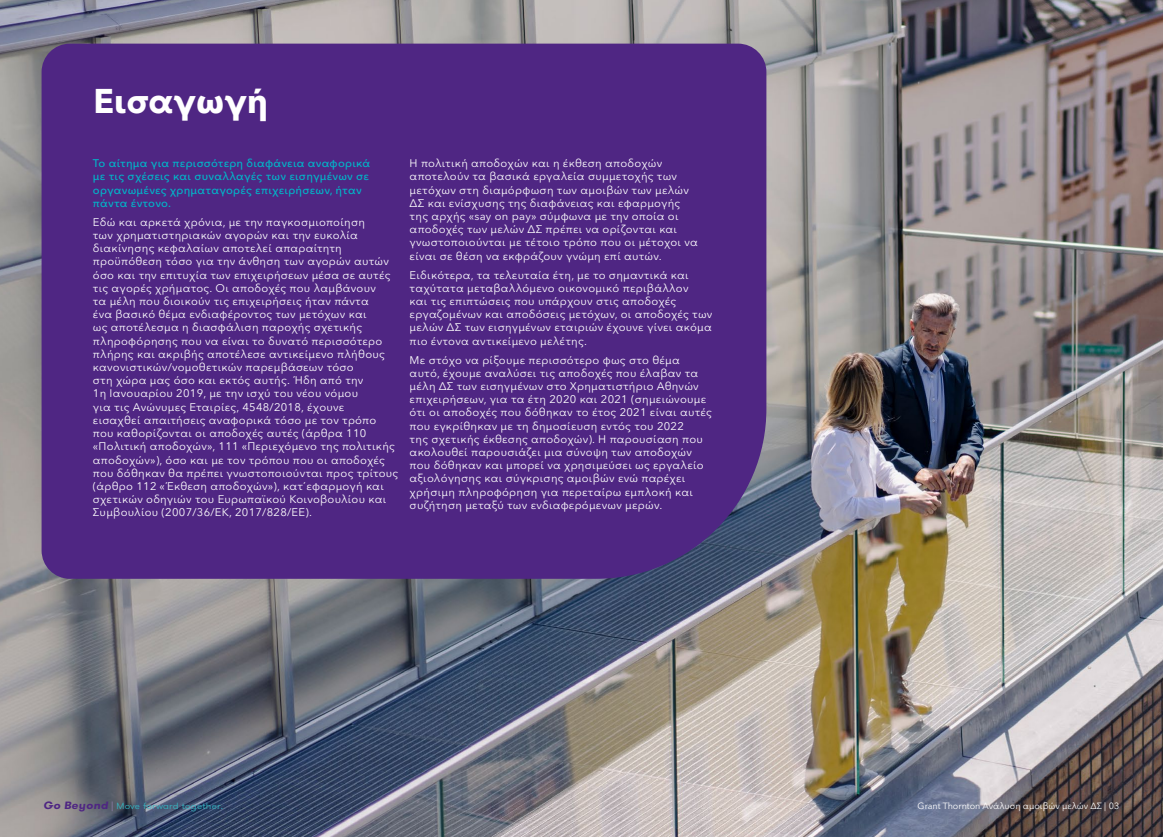
<style>
.page{position:relative;width:1163px;height:837px;background:#fff}
.page>*{position:absolute;margin:0;border:0;box-sizing:border-box;transform-origin:0 0}
.t1{font:700 34px "Avenir Next W1 G";color:#fff}
.t2{font:11px/13.2px "Avenir Next W1 G";letter-spacing:.025em;color:#fff}
.t3{font:500 11px/13.2px "Avenir Next W1 G";letter-spacing:.025em;color:#00b7c9}
.t4{font:9px "Avenir Next W1 G";color:#fff}
.t5{font:300 9px "GT Walsheim Pro";letter-spacing:.025em;color:#33b9c4;scale:1.1 1}
.s1{font-weight:700;font-style:italic;font-size:10.6px;color:#4f2683}
.s2{font-size:9.4px;color:#9581b2}
.s3{font-size:9.4px}
</style>
<div class="page">
<img style="left:0;top:0;width:1162px;height:836px">
<div style="left:42px;top:44px;width:724px;height:534px;background:#4f2683"></div>
<h1 class="t1" style="left:93px;top:80px;width:176px">Εισαγωγή</h1>
<p class="t3" style="left:93px;top:157px;width:279px">Το αίτημα για περισσότερη διαφάνεια αναφορικά με τις σχέσεις και συναλλαγές των εισηγμένων σε οργανωμένες χρηματαγορές επιχειρήσεων, ήταν πάντα έντονο.</p>
<p class="t2" style="left:93px;top:215px;width:307px">Εδώ και αρκετά χρόνια, με την παγκοσμιοποίηση<br>των χρηματιστηριακών αγορών και την ευκολία διακίνησης κεφαλαίων αποτελεί απαραίτητη προϋπόθεση τόσο για την άνθηση των αγορών αυτών όσο και την επιτυχία των επιχειρήσεων μέσα σε αυτές τις αγορές χρήματος. Οι αποδοχές που λαμβάνουν<br>τα μέλη που διοικούν τις επιχειρήσεις ήταν πάντα<br>ένα βασικό θέμα ενδιαφέροντος των μετόχων και<br>ως αποτέλεσμα η διασφάλιση παροχής σχετικής πληροφόρησης που να είναι το δυνατό περισσότερο πλήρης και ακριβής αποτέλεσε αντικείμενο πλήθους κανονιστικών/νομοθετικών παρεμβάσεων τόσο<br>στη χώρα μας όσο και εκτός αυτής. Ήδη από την<br>1η Ιανουαρίου 2019, με την ισχύ του νέου νόμου<br>για τις Ανώνυμες Εταιρίες, 4548/2018, έχουνε<br>εισαχθεί απαιτήσεις αναφορικά τόσο με τον τρόπο που καθορίζονται οι αποδοχές αυτές (άρθρα 110 «Πολιτική αποδοχών», 111 «Περιεχόμενο της πολιτικής αποδοχών»), όσο και με τον τρόπου που οι αποδοχές που δόθηκαν θα πρέπει γνωστοποιούνται προς τρίτους (άρθρο 112 « Έκθεση αποδοχών»), κατ΄εφαρμογή και σχετικών οδηγιών του Ευρωπαϊκού Κοινοβουλίου και Συμβουλίου (2007/36/ΕΚ, 2017/828/ΕΕ).</p>
<p class="t2" style="left:409px;top:157px;width:290px">Η πολιτική αποδοχών και η έκθεση αποδοχών αποτελούν τα βασικά εργαλεία συμμετοχής των μετόχων στη διαμόρφωση των αμοιβών των μελών ΔΣ και ενίσχυσης της διαφάνειας και εφαρμογής της αρχής «say on pay» σύμφωνα με την οποία οι αποδοχές των μελών ΔΣ πρέπει να ορίζονται και γνωστοποιούνται με τέτοιο τρόπο που οι μέτοχοι να είναι σε θέση να εκφράζουν γνώμη επί αυτών.</p>
<p class="t2" style="left:409px;top:268px;width:304px">Ειδικότερα, τα τελευταία έτη, με το σημαντικά και ταχύτατα μεταβαλλόμενο οικονομικό περιβάλλον<br>και τις επιπτώσεις που υπάρχουν στις αποδοχές εργαζομένων και αποδόσεις μετόχων, οι αποδοχές των μελών ΔΣ των εισηγμένων εταιριών έχουνε γίνει ακόμα πιο έντονα αντικείμενο μελέτης.</p>
<p class="t2" style="left:409px;top:353px;width:304px">Με στόχο να ρίξουμε περισσότερο φως στο θέμα αυτό, έχουμε αναλύσει τις αποδοχές που έλαβαν τα μέλη ΔΣ των εισηγμένων στο Χρηματιστήριο Αθηνών επιχειρήσεων, για τα έτη 2020 και 2021 (σημειώνουμε ότι οι αποδοχές που δόθηκαν το έτος 2021 είναι αυτές που εγκρίθηκαν με τη δημοσίευση εντός του 2022<br>της σχετικής έκθεσης αποδοχών). Η παρουσίαση που ακολουθεί παρουσιάζει μια σύνοψη των αποδοχών που δόθηκαν και μπορεί να χρησιμεύσει ως εργαλείο αξιολόγησης και σύγκρισης αμοιβών ενώ παρέχει χρήσιμη πληροφόρηση για περεταίρω εμπλοκή και συζήτηση μεταξύ των ενδιαφερόμενων μερών.</p>
<p class="t5" style="left:44px;top:800px;width:165px"><span class="s1">Go Beyond</span> <span class="s2">|</span> Move forward together<span class="s3">.</span></p>
<p class="t4" style="left:917px;top:800px;width:203px">Grant Thornton Ανάλυση αμοιβών μελών ΔΣ | 03</p>
</div>
